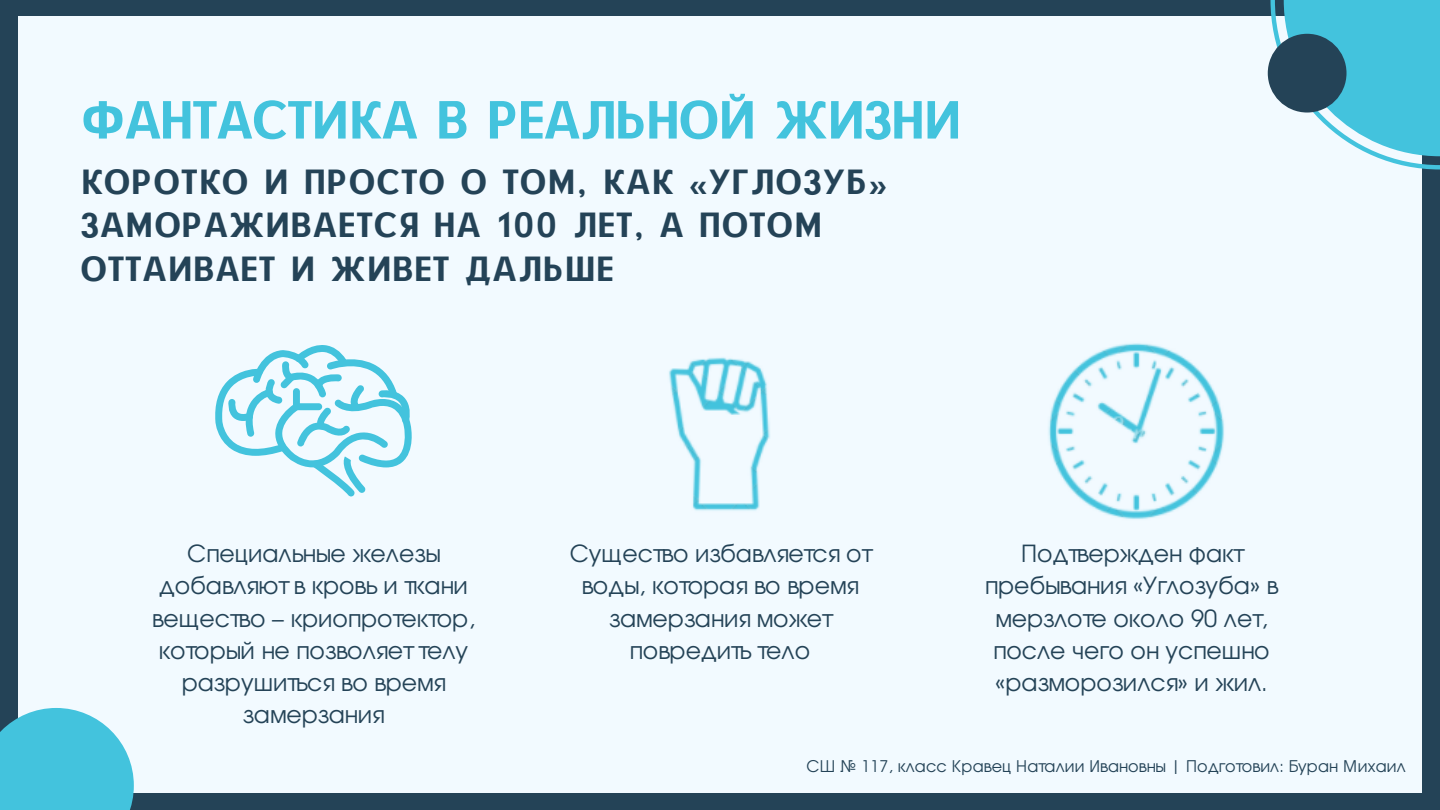
<style>
.page{position:relative;width:1440px;height:810px;background:#244357}
.page>*{position:absolute;margin:0;border:0;box-sizing:border-box;transform-origin:0 0}
.t1{font:52px "CAT Neuzeit";letter-spacing:.01em;color:#43c3dd}
.t2{font:34px/43.5px "CAT Neuzeit";letter-spacing:.06em;color:#244357}
.t3{font:23.5px/32.2px "Te X Gyre Adventor";letter-spacing:.005em;color:#244357;text-align:center}
.t4{font:16px "Te X Gyre Adventor";letter-spacing:.015em;color:#244357}
</style>
<div class="page">
<div style="left:18px;top:16px;width:1404px;height:777px;background:#f2faff"></div>
<svg style="left:215px;top:345px;width:197px;height:151px"></svg>
<svg style="left:1271px;top:0;width:169px;height:170px"></svg>
<div style="left:1268px;top:34px;width:79px;height:79px;background:#244357;border-radius:50%"></div>
<svg style="left:0;top:708px;width:134px;height:102px;background:#54c5dd"></svg>
<img style="left:1048px;top:343px;width:176px;height:176px">
<img style="left:669px;top:357px;width:101px;height:154px">
<p class="t1" style="left:81px;top:88px;width:881px">ФАНТАСТИКА В РЕАЛЬНОЙ ЖИЗНИ</p>
<p class="t2" style="left:81px;top:159px;width:807px">КОРОТКО И ПРОСТО О ТОМ, КАК «УГЛОЗУБ»<br>ЗАМОРАЖИВАЕТСЯ НА 100 ЛЕТ, А ПОТОМ<br>ОТТАИВАЕТ И ЖИВЕТ ДАЛЬШЕ</p>
<p class="t3" style="left:152px;top:536px;width:324px">Специальные железы добавляют в кровь и ткани вещество – криопротектор, который не позволяет телу разрушиться во время замерзания</p>
<p class="t3" style="left:570px;top:536px;width:302px">Существо избавляется от воды, которая во время замерзания может повредить тело</p>
<p class="t3" style="left:985px;top:536px;width:294px">Подтвержден факт пребывания «Углозуба» в мерзлоте около 90 лет, после чего он успешно «разморозился» и жил.</p>
<p class="t4" style="left:806px;top:753px;width:601px">СШ № 117, класс Кравец Наталии Ивановны | Подготовил: Буран Михаил</p>
</div>
